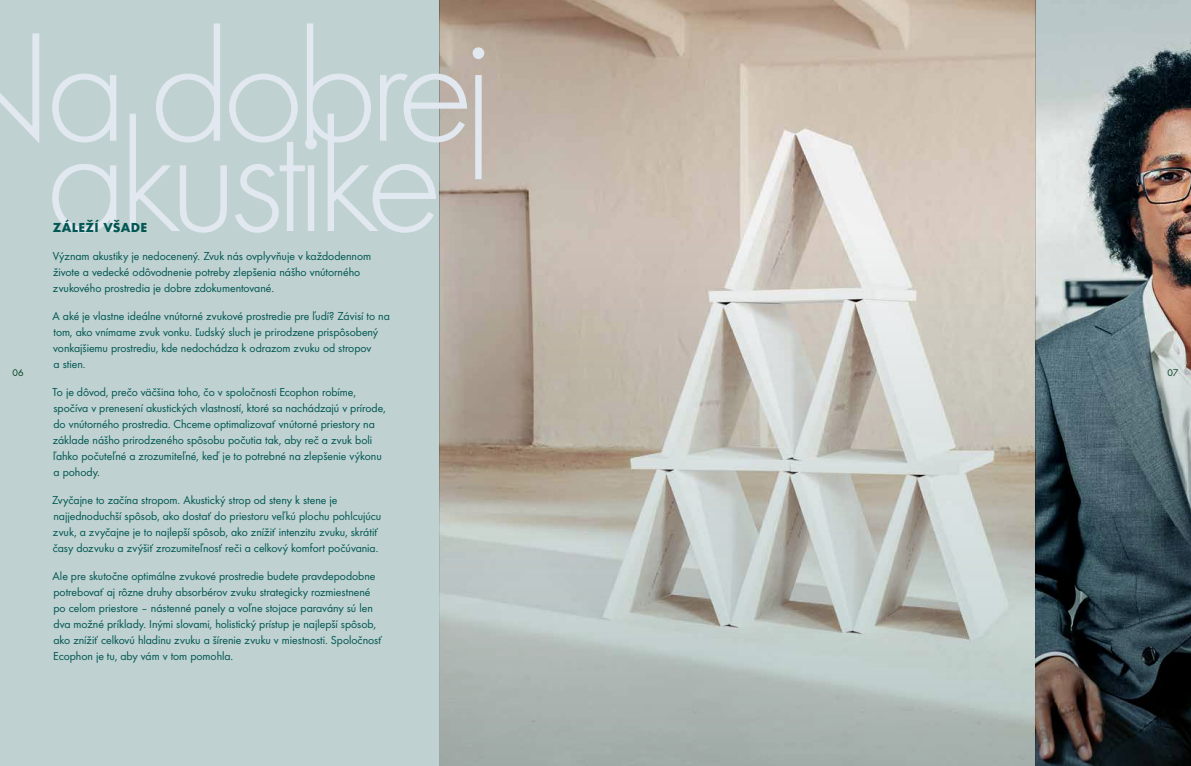
<style>
.page{position:relative;width:1191px;height:766px;background:#fff}
.page>*{position:absolute;margin:0;border:0;box-sizing:border-box;transform-origin:0 0}
.t1{font:300 160.8px "Futura";letter-spacing:-.06em;color:#e2e8ef}
.t2{font:12px/16px "Futura Boo";letter-spacing:-.005em;color:#005753}
.t3{font:700 12px "Futura";letter-spacing:.025em;color:#005753}
.t4{font:10px "Futura Boo";color:#003b1d}
</style>
<div class="page">
<div style="left:0;top:0;width:439px;height:765px;background:#bfd1d0"></div>
<img style="left:439px;top:0;width:752px;height:765px">
<h1 class="t1" style="left:45px;top:-4px;width:450px">a dobrej</h1>
<h1 class="t1" style="left:45px;top:87px;width:400px">akustike</h1>
<p class="t3" style="left:53px;top:219px;width:96px">ZÁLEŽÍ VŠADE</p>
<p class="t2" style="left:53px;top:248px;width:320px">Význam akustiky je nedocenený. Zvuk nás ovplyvňuje v každodennom živote a vedecké odôvodnenie potreby zlepšenia nášho vnútorného zvukového prostredia je dobre zdokumentované.</p>
<p class="t2" style="left:53px;top:308px;width:339px">A aké je vlastne ideálne vnútorné zvukové prostredie pre ľudí? Závisí to na tom, ako vnímame zvuk vonku. Ľudský sluch je prirodzene prispôsobený vonkajšiemu prostrediu, kde nedochádza k odrazom zvuku od stropov<br>a stien.</p>
<p class="t2" style="left:53px;top:384px;width:335px">To je dôvod, prečo väčšina toho, čo v spoločnosti Ecophon robíme, spočíva v prenesení akustických vlastností, ktoré sa nachádzajú v prírode, do vnútorného prostredia. Chceme optimalizovať vnútorné priestory na základe nášho prirodzeného spôsobu počutia tak, aby reč a zvuk boli ľahko počuteľné a zrozumiteľné, keď je to potrebné na zlepšenie výkonu a pohody.</p>
<p class="t2" style="left:52px;top:492px;width:331px">Zvyčajne to začína stropom. Akustický strop od steny k stene je najjednoduchší spôsob, ako dostať do priestoru veľkú plochu pohlcujúcu zvuk, a zvyčajne je to najlepší spôsob, ako znížiť intenzitu zvuku, skrátiť časy dozvuku a zvýšiť zrozumiteľnosť reči a celkový komfort počúvania.</p>
<p class="t2" style="left:53px;top:568px;width:331px">Ale pre skutočne optimálne zvukové prostredie budete pravdepodobne potrebovať aj rôzne druhy absorbérov zvuku strategicky rozmiestnené po celom priestore – nástenné panely a voľne stojace paravány sú len dva možné príklady. Inými slovami, holistický prístup je najlepší spôsob, ako znížiť celkovú hladinu zvuku a šírenie zvuku v miestnosti. Spoločnosť Ecophon je tu, aby vám v tom pomohla.</p>
<p class="t4" style="left:12px;top:366px;width:13px">06</p>
<p class="t4" style="left:1167px;top:366px;width:13px">07</p>
</div>
